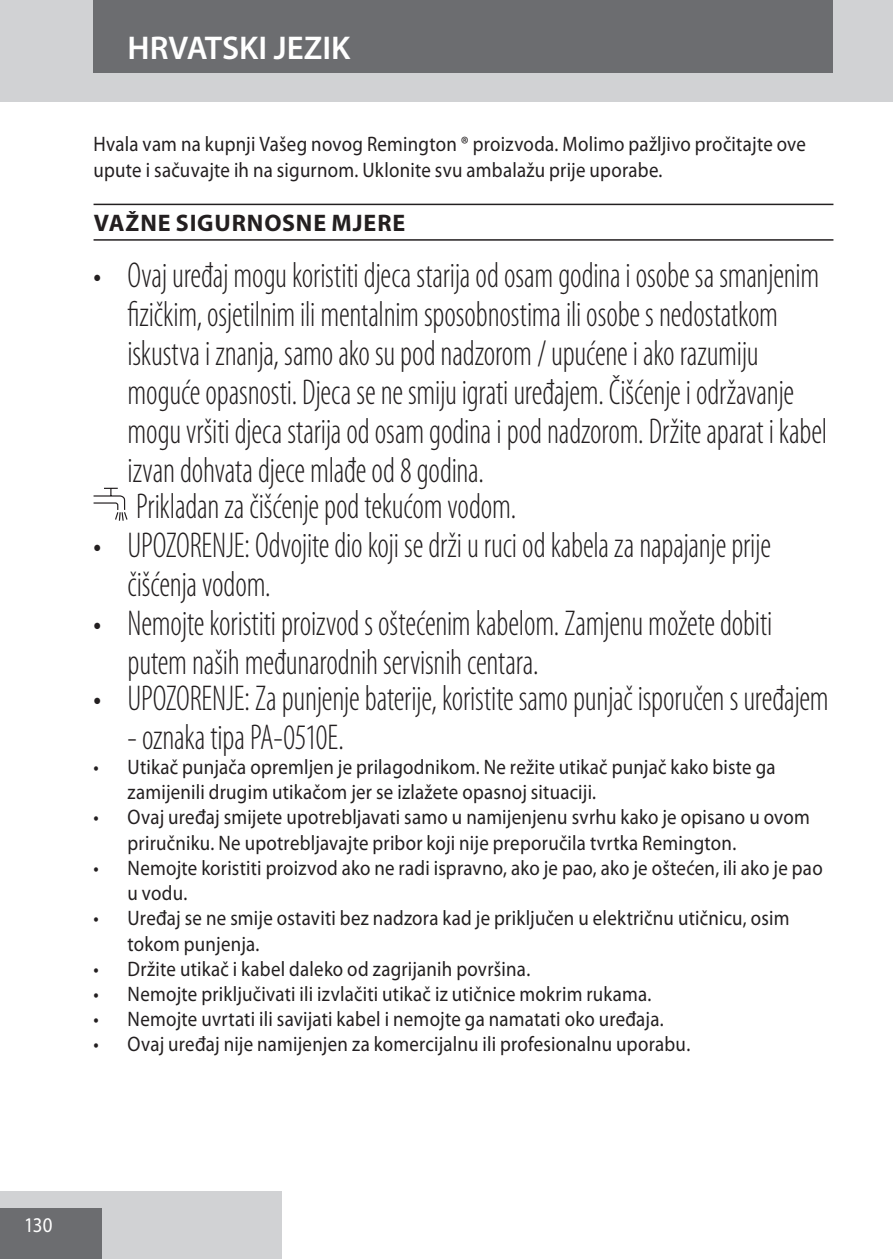
<style>
.page{position:relative;width:893px;height:1259px;background:#fff}
.page>*{position:absolute;margin:0;border:0;box-sizing:border-box;transform-origin:0 0}
.t1{font:300 condensed 36px/39px "Myriad Pro";letter-spacing:-.005em;color:#231f20;scale:.9 1}
.t2{font:600 33px "Myriad Pro";color:#fff}
.heading{font:700 24px "Myriad Pro";letter-spacing:.035em;color:#231f20}
.default{font:21px/25.2px "Myriad Pro";letter-spacing:.01em;color:#231f20;scale:.9 1}
.t3{font:21px "Myriad Pro";color:#fff;scale:.9 1}
</style>
<div class="page">
<div style="left:0;top:0;width:893px;height:102px;background:#d1d2d4"></div>
<div style="left:0;top:1191px;width:282px;height:68px;background:#d1d2d4"></div>
<div style="left:0;top:1208px;width:102px;height:51px;background:#6c6d70"></div>
<div style="left:94px;top:0;width:739px;height:73px;background:#6c6d70"></div>
<hr style="left:94px;top:204px;width:739px;height:1px;background:#231f20">
<hr style="left:94px;top:239px;width:739px;height:2px;background:#231f20">
<svg style="left:93px;top:487px;width:35px;height:34px"></svg>
<p class="t2" style="left:128px;top:27px;width:224px">HRVATSKI JEZIK</p>
<p class="default" style="left:94px;top:131px;width:793px">Hvala vam na kupnji Vašeg novog Remington ® proizvoda. Molimo pažljivo pročitajte ove upute i sačuvajte ih na sigurnom. Uklonite svu ambalažu prije uporabe.</p>
<p class="heading" style="left:94px;top:207px;width:313px">VAŽNE SIGURNOSNE MJERE</p>
<p class="t1" style="left:128px;top:256px;width:779px;text-indent:-34px">• Ovaj uređaj mogu koristiti djeca starija od osam godina i osobe sa smanjenim fizičkim, osjetilnim ili mentalnim sposobnostima ili osobe s nedostatkom iskustva i znanja, samo ako su pod nadzorom / upućene i ako razumiju moguće opasnosti. Djeca se ne smiju igrati uređajem. Čišćenje i održavanje mogu vršiti djeca starija od osam godina i pod nadzorom. Držite aparat i kabel izvan dohvata djece mlađe od 8 godina.</p>
<p class="t1" style="left:136px;top:487px;width:424px">Prikladan za čišćenje pod tekućom vodom.</p>
<p class="t1" style="left:128px;top:526px;width:716px;text-indent:-34px">• UPOZORENJE: Odvojite dio koji se drži u ruci od kabela za napajanje prije čišćenja vodom.</p>
<p class="t1" style="left:128px;top:604px;width:718px;text-indent:-34px">• Nemojte koristiti proizvod s oštećenim kabelom. Zamjenu možete dobiti putem naših međunarodnih servisnih centara.</p>
<p class="t1" style="left:94px;top:679px;width:818px">• UPOZORENJE: Za punjenje baterije, koristite samo punjač isporučen s uređajem</p>
<p class="t1" style="left:128px;top:718px;width:242px">- oznaka tipa PA-0510E.</p>
<p class="default" style="left:128px;top:754px;width:721px;text-indent:-34px">• Utikač punjača opremljen je prilagodnikom. Ne režite utikač punjač kako biste ga zamijenili drugim utikačom jer se izlažete opasnoj situaciji.</p>
<p class="default" style="left:128px;top:804px;width:759px;text-indent:-34px">• Ovaj uređaj smijete upotrebljavati samo u namijenjenu svrhu kako je opisano u ovom priručniku. Ne upotrebljavajte pribor koji nije preporučila tvrtka Remington.</p>
<p class="default" style="left:128px;top:855px;width:774px;text-indent:-34px">• Nemojte koristiti proizvod ako ne radi ispravno, ako je pao, ako je oštećen, ili ako je pao u vodu.</p>
<p class="default" style="left:128px;top:905px;width:737px;text-indent:-34px">• Uređaj se ne smije ostaviti bez nadzora kad je priključen u električnu utičnicu, osim tokom punjenja.</p>
<p class="default" style="left:94px;top:955px;width:487px">• Držite utikač i kabel daleko od zagrijanih površina.</p>
<p class="default" style="left:94px;top:981px;width:621px">• Nemojte priključivati ili izvlačiti utikač iz utičnice mokrim rukama.</p>
<p class="default" style="left:94px;top:1006px;width:635px">• Nemojte uvrtati ili savijati kabel i nemojte ga namatati oko uređaja.</p>
<p class="default" style="left:94px;top:1031px;width:664px">• Ovaj uređaj nije namijenjen za komercijalnu ili profesionalnu uporabu.</p>
<p class="t3" style="left:24px;top:1212px;width:33px">130</p>
</div>
